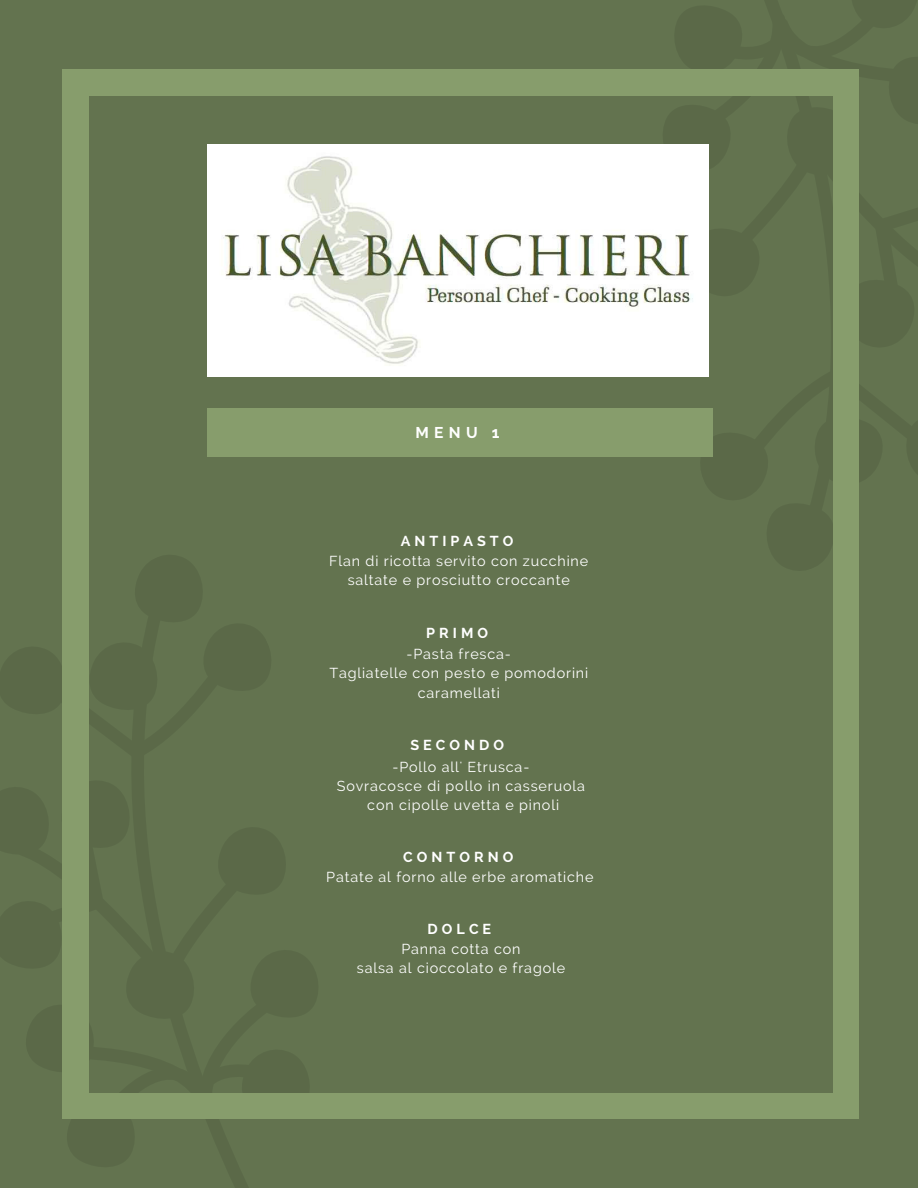
<style>
.page{position:relative;width:918px;height:1188px;background:#63734f}
.page>*{position:absolute;margin:0;border:0;box-sizing:border-box;transform-origin:0 0}
.t1{font:700 15.6px "Raleway";color:#fff}
.t2{font:14.4px/19.2px "Raleway";letter-spacing:.06em;color:#fff;text-align:center}
.t3{font:700 14.4px "Raleway";letter-spacing:.28em;color:#fff}
</style>
<div class="page">
<div style="left:833px;top:1093px;width:26px;height:26px;background:#879d6c"></div>
<div style="left:62px;top:94px;width:26px;height:1001px;background:#879d6c"></div>
<div style="left:62px;top:1093px;width:26px;height:26px;background:#879d6c"></div>
<div style="left:833px;top:94px;width:26px;height:1001px;background:#879d6c"></div>
<div style="left:87px;top:1093px;width:748px;height:26px;background:#879d6c"></div>
<div style="left:833px;top:69px;width:26px;height:26px;background:#879d6c"></div>
<div style="left:62px;top:69px;width:26px;height:26px;background:#879d6c"></div>
<div style="left:87px;top:69px;width:748px;height:26px;background:#879d6c"></div>
<div style="left:207px;top:408px;width:505px;height:49px;background:#879d6c"></div>
<img style="left:207px;top:144px;width:502px;height:233px">
<p class="t1" style="left:415px;top:423px;width:86px">MENU 1</p>
<p class="t3" style="left:401px;top:532px;width:114px">ANTIPASTO</p>
<p class="t2" style="left:329px;top:551px;width:260px">Flan di ricotta servito con zucchine saltate e prosciutto croccante</p>
<p class="t3" style="left:426px;top:624px;width:63px">PRIMO</p>
<p class="t2" style="left:329px;top:645px;width:260px">-Pasta fresca-<br>Tagliatelle con pesto e pomodorini caramellati</p>
<p class="t3" style="left:410px;top:737px;width:95px">SECONDO</p>
<p class="t2" style="left:337px;top:757px;width:250px">-Pollo all' Etrusca-<br>Sovracosce di pollo in casseruola con cipolle uvetta e pinoli</p>
<p class="t3" style="left:403px;top:848px;width:111px">CONTORNO</p>
<p class="t2" style="left:326px;top:867px;width:269px">Patate al forno alle erbe aromatiche</p>
<p class="t3" style="left:428px;top:920px;width:65px">DOLCE</p>
<p class="t2" style="left:357px;top:939px;width:210px">Panna cotta con<br>salsa al cioccolato e fragole</p>
</div>
